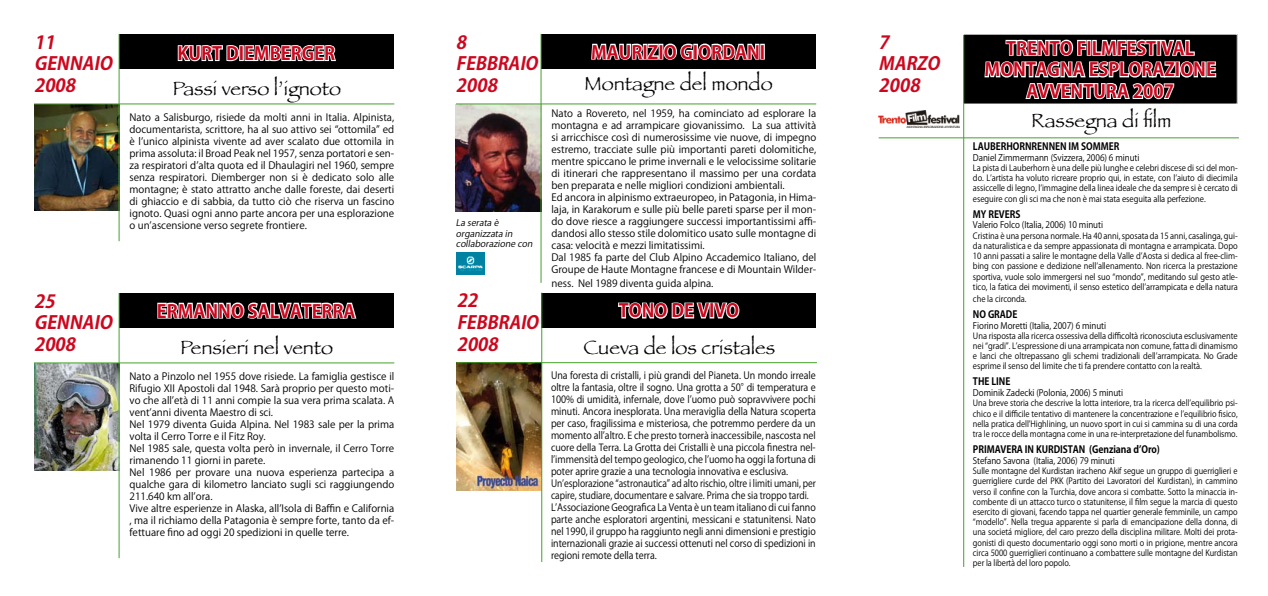
<style>
.page{position:relative;width:1268px;height:596px;background:#fff}
.page>*{position:absolute;margin:0;border:0;box-sizing:border-box;transform-origin:0 0}
.t1{font:20px "Papyrus";color:#000}
.t2{font:700 18px/21.6px "Koz Go Pro";color:#cc071e;text-align:center}
.t3{font:italic 700 18px/21.6px "Koz Go Pro";color:#cc071e}
.t4{font:10px/12px "Koz Go Pro";color:#000}
.t5{font:10px/12px "Koz Go Pro";color:#000;text-align:justify;scale:.92 1}
.t6{font:700 10px "Koz Go Pro";letter-spacing:-.005em;color:#000;scale:.92 1}
.t7{font:9.7px "Koz Go Pro";letter-spacing:-.005em;color:#000;scale:.95 1}
.t8{font:9px "Koz Go Pro";letter-spacing:-.005em;color:#000;scale:.92 1}
.t9{font:italic 9px/10.8px "Koz Go Pro";color:#000}
.t10{font:8.5px/10.2px "Koz Go Pro";letter-spacing:-.005em;color:#000;text-align:justify;scale:.92 1}
.t11{font:8.5px/10.2px "Koz Go Pro";letter-spacing:-.005em;color:#000;text-align:justify;scale:.9 1}
.s1{font-size:10px}
.s2{font-size:9.7px}
</style>
<div class="page">
<img style="left:34px;top:104px;width:85px;height:106px">
<div style="left:119px;top:34px;width:274px;height:35px;background:#000"></div>
<svg style="left:177px;top:45px;width:159px;height:17px;background:#adadad"></svg>
<hr style="left:34px;top:103px;width:360px;height:1px;background:#45a12b">
<hr style="left:119px;top:34px;width:1px;height:207px;background:#45a12b">
<img style="left:34px;top:363px;width:85px;height:107px">
<div style="left:119px;top:293px;width:274px;height:34px;background:#000"></div>
<svg style="left:157px;top:302px;width:200px;height:17px"></svg>
<hr style="left:34px;top:362px;width:360px;height:1px;background:#45a12b">
<hr style="left:119px;top:293px;width:1px;height:264px;background:#45a12b">
<img style="left:456px;top:105px;width:84px;height:106px">
<div style="left:541px;top:34px;width:274px;height:35px;background:#000"></div>
<svg style="left:591px;top:43px;width:169px;height:17px;background:#a7a7a7"></svg>
<div style="left:760px;top:44px;width:4px;height:16px;border:2px solid #fff"></div>
<hr style="left:456px;top:103px;width:360px;height:1px;background:#45a12b">
<hr style="left:540px;top:34px;width:1px;height:249px;background:#45a12b">
<img style="left:456px;top:252px;width:28px;height:22px">
<img style="left:456px;top:363px;width:85px;height:127px">
<hr style="left:456px;top:362px;width:360px;height:1px;background:#45a12b">
<div style="left:541px;top:293px;width:274px;height:34px;background:#000"></div>
<svg style="left:618px;top:302px;width:122px;height:17px"></svg>
<hr style="left:541px;top:292px;width:1px;height:269px;background:#45a12b">
<img style="left:878px;top:110px;width:81px;height:18px">
<hr style="left:878px;top:137px;width:360px;height:1px;background:#45a12b">
<div style="left:962px;top:34px;width:274px;height:70px;background:#000"></div>
<svg style="left:984px;top:39px;width:232px;height:61px"></svg>
<hr style="left:963px;top:35px;width:1px;height:531px;background:#45a12b">
<h2 class="t3" style="left:34px;top:32px;width:84px">11<br>GENNAIO<br>2008</h2>
<h2 class="t2" style="left:177px;top:44px;width:159px">KURT DIEMBERGER</h2>
<h1 class="t1" style="left:172px;top:76px;width:170px">Passi verso l’ignoto</h1>
<p class="t4" style="left:129px;top:111px;width:266px;text-align:justify">Nato a Salisburgo, risiede da molti anni in Italia. Alpinista, documentarista, scrittore, ha al suo attivo sei “ottomila” ed è l’unico alpinista vivente ad aver scalato due ottomila in prima assoluta: il Broad Peak nel 1957, senza portatori e sen&shy;za respiratori d’alta quota ed il Dhaulagiri nel 1960, sempre senza respiratori. Diemberger non si è dedicato solo alle montagne; è stato attratto anche dalle foreste, dai deserti di ghiaccio e di sabbia, da tutto ciò che riserva un fascino ignoto. Quasi ogni anno parte ancora per una esplorazione o un’ascensione verso segrete frontiere.</p>
<h2 class="t3" style="left:34px;top:291px;width:84px">25<br>GENNAIO<br>2008</h2>
<h2 class="t2" style="left:157px;top:301px;width:200px">ERMANNO SALVATERRA</h2>
<h1 class="t1" style="left:180px;top:335px;width:154px">Pensieri nel vento</h1>
<p class="t4" style="left:129px;top:370px;width:266px">Nato a Pinzolo nel 1955 dove risiede. La famiglia gestisce il Rifugio XII Apostoli dal 1948. Sarà proprio per questo moti&shy;vo che all’età di 11 anni compie la sua vera prima scalata. A vent’anni diventa Maestro di sci.<br>Nel 1979 diventa Guida Alpina. Nel 1983 sale per la prima volta il Cerro Torre e il Fitz Roy.<br>Nel 1985 sale, questa volta però in invernale, il Cerro Torre rimanendo 11 giorni in parete.<br>Nel 1986 per provare una nuova esperienza partecipa a qualche gara di kilometro lanciato sugli sci raggiungendo 211.640 km all’ora.<br>Vive altre esperienze in Alaska, all’Isola di Baffin e California , ma il richiamo della Patagonia è sempre forte, tanto da ef&shy;fettuare fino ad oggi 20 spedizioni in quelle terre.</p>
<h2 class="t3" style="left:456px;top:32px;width:88px">8<br>FEBBRAIO<br>2008</h2>
<h2 class="t2" style="left:591px;top:42px;width:175px">MAURIZIO GIORDANI</h2>
<h1 class="t1" style="left:584px;top:72px;width:189px">Montagne del mondo</h1>
<p class="t4" style="left:551px;top:108px;width:266px">Nato a Rovereto, nel 1959, ha cominciato ad esplorare la montagna e ad arrampicare giovanissimo. La sua attività si arricchisce così di numerosissime vie nuove, di impegno estremo, tracciate sulle più importanti pareti dolomitiche, mentre spiccano le prime invernali e le velocissime solitarie di itinerari che rappresentano il massimo per una cordata ben preparata e nelle migliori condizioni ambientali.<br>Ed ancora in alpinismo extraeuropeo, in Patagonia, in Hima&shy;laja, in Karakorum e sulle più belle pareti sparse per il mon&shy;do dove riesce a raggiungere successi importantissimi affi&shy;dandosi allo stesso stile dolomitico usato sulle montagne di casa: velocità e mezzi limitatissimi.<br>Dal 1985 fa parte del Club Alpino Accademico Italiano, del Groupe de Haute Montagne francese e di Mountain Wilder-</p>
<p class="t4" style="left:551px;top:277px;width:163px">ness. Nel 1989 diventa guida alpina.</p>
<p class="t9" style="left:456px;top:217px;width:80px">La serata è organizzata in collaborazione con</p>
<h2 class="t3" style="left:456px;top:291px;width:88px">22<br>FEBBRAIO<br>2008</h2>
<h2 class="t2" style="left:618px;top:301px;width:122px">TONO DE VIVO</h2>
<h1 class="t1" style="left:583px;top:335px;width:193px">Cueva de los cristales</h1>
<p class="t5" style="left:551px;top:369px;width:289px">Una foresta di cristalli, i più grandi del Pianeta. Un mondo irreale oltre la fantasia, oltre il sogno. Una grotta a 50°di temperatura e 100% di umidità, infernale, dove l’uomo può sopravvivere pochi minuti. Ancora inesplorata. Una meraviglia della Natura scoperta per caso, fragilissima e misteriosa, che potremmo perdere da un</p>
<p class="t7" style="left:551px;top:429px;width:280px"><span class="s1">momento all’altro.</span> E che presto tornerà inaccessibile, nascosta nel</p>
<p class="t5" style="left:551px;top:441px;width:289px;text-align:left"><span class="s2">cuore della Terra.</span> La Grotta dei Cristalli è una piccola finestra nel&shy;l’immensità del tempo geologico, che l’uomo ha oggi la fortuna di poter aprire grazie a una tecnologia innovativa e esclusiva.<br>Un’esplorazione “astronautica” ad alto rischio, oltre i limiti umani, per capire, studiare, documentare e salvare. Prima che sia troppo tardi.<br>L’Associazione Geografica La Venta è un team italiano di cui fanno parte anche esploratori argentini, messicani e statunitensi. Nato nel 1990, il gruppo ha raggiunto negli anni dimensioni e prestigio internazionali grazie ai successi ottenuti nel corso di spedizioni in regioni remote della terra.</p>
<h2 class="t3" style="left:878px;top:32px;width:67px">7<br>MARZO<br>2008</h2>
<h2 class="t2" style="left:984px;top:38px;width:233px">TRENTO FILMFESTIVAL<br>MONTAGNA ESPLORAZIONE<br>AVVENTURA 2007</h2>
<h1 class="t1" style="left:1030px;top:108px;width:142px">Rassegna di film</h1>
<p class="t6" style="left:972px;top:140px;width:161px">LAUBERHORNRENNEN IM SOMMER</p>
<p class="t8" style="left:972px;top:151px;width:182px">Daniel Zimmermann (Svizzera, 2006) 6 minuti</p>
<p class="t10" style="left:972px;top:163px;width:289px">La pista di Lauberhorn è una delle più lunghe e celebri discese di sci del mon&shy;do. L’artista ha voluto ricreare proprio qui, in estate, con l’aiuto di diecimila assiccelle di legno, l’immagine della linea ideale che da sempre si è cercato di eseguire con gli sci ma che non è mai stata eseguita alla perfezione.</p>
<p class="t6" style="left:972px;top:207px;width:53px">MY REVERS</p>
<p class="t8" style="left:972px;top:219px;width:143px">Valerio Folco (Italia, 2006) 10 minuti</p>
<p class="t10" style="left:972px;top:230px;width:289px">Cristina è una persona normale. Ha 40 anni, sposata da 15 anni, casalinga, gui&shy;da naturalistica e da sempre appassionata di montagna e arrampicata. Dopo 10 anni passati a salire le montagne della Valle d’Aosta si dedica al free-clim&shy;bing con passione e dedizione nell’allenamento. Non ricerca la prestazione sportiva, vuole solo immergersi nel suo “mondo”, meditando sul gesto atle&shy;tico, la fatica dei movimenti, il senso estetico dell’arrampicata e della natura</p>
<p class="t10" style="left:972px;top:293px;width:60px">che la circonda.</p>
<p class="t6" style="left:972px;top:307px;width:50px">NO GRADE</p>
<p class="t8" style="left:972px;top:319px;width:146px">Fiorino Moretti (Italia, 2007) 6 minuti</p>
<p class="t10" style="left:972px;top:330px;width:289px">Una risposta alla ricerca ossessiva della difficoltà riconosciuta esclusivamente nei “gradi”. L’espressione di una arrampicata non comune, fatta di dinamismo e lanci che oltrepassano gli schemi tradizionali dell’arrampicata. No Grade esprime il senso del limite che ti fa prendere contatto con la realtà.</p>
<p class="t6" style="left:972px;top:375px;width:42px">THE LINE</p>
<p class="t8" style="left:972px;top:387px;width:165px">Dominik Zadecki (Polonia, 2006) 5 minuti</p>
<p class="t11" style="left:972px;top:398px;width:295px">Una breve storia che descrive la lotta interiore, tra la ricerca dell’equilibrio psi&shy;chico e il difficile tentativo di mantenere la concentrazione e l’equilibrio fisico, nella pratica dell’Highlining, un nuovo sport in cui si cammina su di una corda tra le rocce della montagna come in una re-interpretazione del funambolismo.</p>
<p class="t6" style="left:972px;top:442px;width:205px">PRIMAVERA IN KURDISTAN (Genziana d’Oro)</p>
<p class="t8" style="left:972px;top:454px;width:156px">Stefano Savona (Italia, 2006) 79 minuti</p>
<p class="t11" style="left:972px;top:466px;width:295px">Sulle montagne del Kurdistan iracheno Akif segue un gruppo di guerriglieri e guerrigliere curde del PKK (Partito dei Lavoratori del Kurdistan), in cammino verso il confine con la Turchia, dove ancora si combatte. Sotto la minaccia in&shy;combente di un attacco turco o statunitense, il film segue la marcia di questo esercito di giovani, facendo tappa nel quartier generale femminile, un campo “modello”. Nella tregua apparente si parla di emancipazione della donna, di una societá migliore, del caro prezzo della disciplina militare. Molti dei prota&shy;gonisti di questo documentario oggi sono morti o in prigione, mentre ancora circa 5000 guerriglieri continuano a combattere sulle montagne del Kurdistan per la libertà del loro popolo.</p>
</div>
